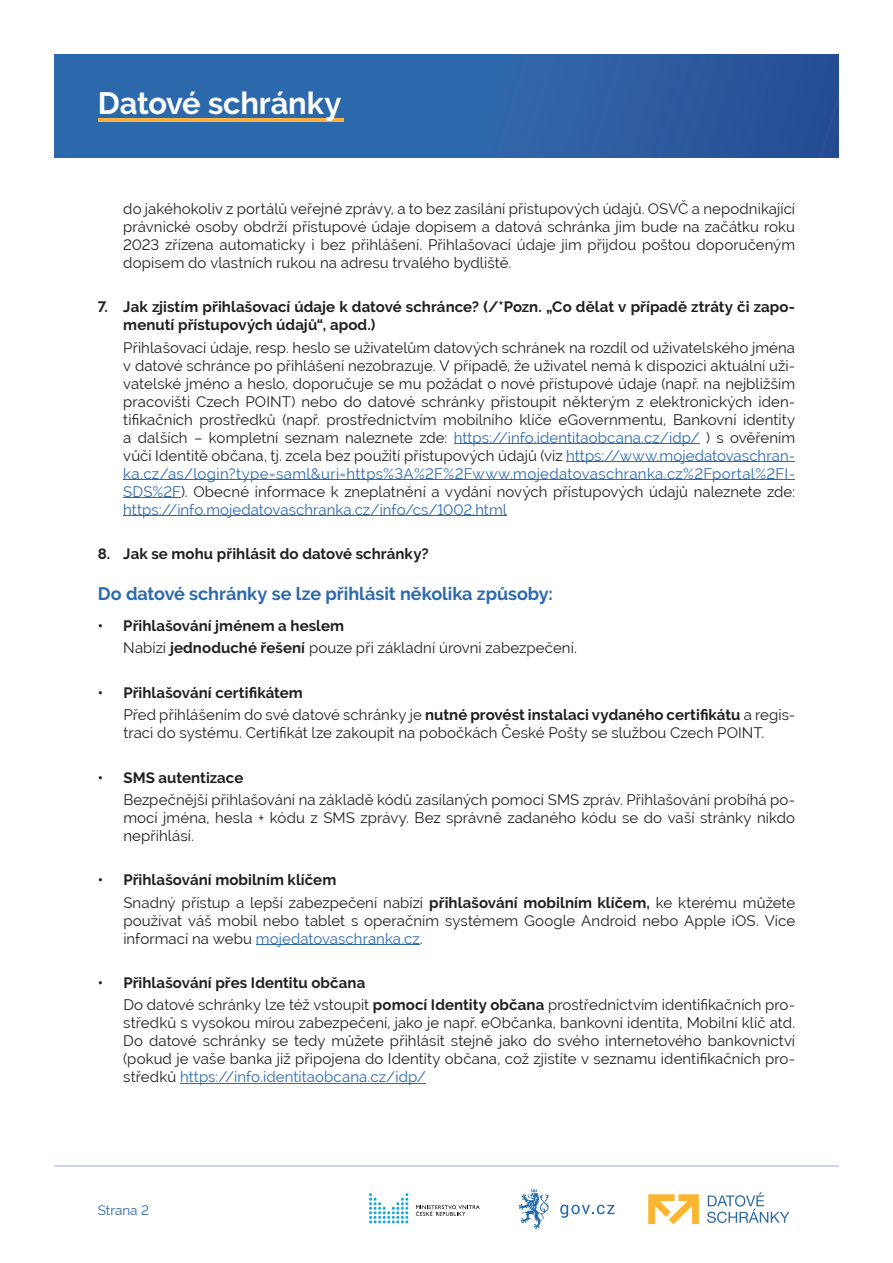
<style>
.page{position:relative;width:893px;height:1263px;background:#fff}
.page>*{position:absolute;margin:0;border:0;box-sizing:border-box;transform-origin:0 0}
.t1{font:700 30.75px "Raleway";letter-spacing:-.005em;color:#fff}
.t2{font:700 18px "Raleway";color:#2c69ac}
.t3{font:15px/18px "Raleway";letter-spacing:.005em;color:#231f20;text-align:justify}
.t4{font:700 15px/22.2px "Raleway";letter-spacing:.005em;color:#231f20}
.t5{font:13.5px "Raleway";color:#2c69ac}
.s1{color:#2c69ac}
.s2{font-weight:400}
.s3{font-weight:700}
</style>
<div class="page">
<svg style="left:707px;top:1192px;width:82px;height:31px"></svg>
<svg style="left:648px;top:1194px;width:51px;height:30px"></svg>
<svg style="left:519px;top:1189px;width:30px;height:40px"></svg>
<svg style="left:560px;top:1205px;width:55px;height:13px"></svg>
<svg style="left:416px;top:1205px;width:64px;height:11px"></svg>
<svg style="left:369px;top:1193px;width:39px;height:30px"></svg>
<hr style="left:54px;top:1165px;width:785px;height:1px;background:#cfd4e9">
<div style="left:54px;top:54px;width:785px;height:103px;background:linear-gradient(to right,#3171b0,#2a559a)"></div>
<hr style="left:98px;top:119px;width:246px;height:3px;background:#fbb03f">
<hr style="left:454px;top:443px;width:246px;height:1px;background:#2c69ac">
<hr style="left:566px;top:461px;width:229px;height:1px;background:#2c69ac">
<hr style="left:123px;top:479px;width:672px;height:1px;background:#2c69ac">
<hr style="left:123px;top:497px;width:58px;height:1px;background:#2c69ac">
<hr style="left:123px;top:515px;width:384px;height:1px;background:#2c69ac">
<hr style="left:256px;top:944px;width:164px;height:1px;background:#2c69ac">
<hr style="left:180px;top:1083px;width:246px;height:1px;background:#2c69ac">
<h1 class="t1" style="left:98px;top:86px;width:245px">Datové schránky</h1>
<p class="t3" style="left:123px;top:200px;width:673px">do jakéhokoliv z portálů veřejné zprávy, a to bez zasílání přístupových údajů. OSVČ a nepodnikající právnické osoby obdrží přístupové údaje dopisem a datová schránka jim bude na začátku roku 2023 zřízena automaticky i bez přihlášení. Přihlašovací údaje jim přijdou poštou doporučeným dopisem do vlastních rukou na adresu trvalého bydliště.</p>
<p class="t4" style="left:123px;top:298px;width:673px;line-height:18px;text-indent:-26px">7. Jak zjistím přihlašovací údaje k datové schránce? (/*Pozn. „Co dělat v případě ztráty či zapo&shy;menutí přístupových údajů“, apod.)</p>
<p class="t3" style="left:123px;top:338px;width:673px">Přihlašovací údaje, resp. heslo se uživatelům datových schránek na rozdíl od uživatelského jména v datové schránce po přihlášení nezobrazuje. V případě, že uživatel nemá k dispozici aktuální uži&shy;vatelské jméno a heslo, doporučuje se mu požádat o nové přístupové údaje (např. na nejbližším pracovišti Czech POINT) nebo do datové schránky přistoupit některým z elektronických iden&shy;tifikačních prostředků (např. prostřednictvím mobilního klíče eGovernmentu, Bankovní identity a dalších – kompletní seznam naleznete zde: <span class="s1">https://info.identitaobcana.cz/idp/</span> ) s ověřením vůči Identitě občana, tj. zcela bez použití přístupových údajů (viz <span class="s1">https://www.mojedatovaschran&shy;ka.cz/as/login?type=saml&amp;uri=https%3A%2F%2Fwww.mojedatovaschranka.cz%2Fportal%2FI-SDS%2F</span>). Obecné informace k zneplatnění a vydání nových přístupových údajů naleznete zde: <span class="s1">https://info.mojedatovaschranka.cz/info/cs/1002.html</span></p>
<p class="t4" style="left:98px;top:543px;width:332px">8. Jak se mohu přihlásit do datové schránky?</p>
<p class="t2" style="left:98px;top:584px;width:457px">Do datové schránky se lze přihlásit několika způsoby:</p>
<p class="t4" style="left:123px;top:615px;width:455px;text-indent:-26px">• Přihlašování jménem a heslem<br><span class="s2">Nabízí</span> jednoduché řešení <span class="s2">pouze při základní úrovni zabezpečení.</span></p>
<p class="t4" style="left:123px;top:681px;width:673px;text-indent:-26px">• Přihlašování certifikátem<br><span class="s2">Před přihlášením do své datové schránky je</span> nutné provést instalaci vydaného certifikátu <span class="s2">a regis-</span></p>
<p class="t3" style="left:123px;top:724px;width:643px">traci do systému. Certifikát lze zakoupit na pobočkách České Pošty se službou Czech POINT.</p>
<p class="t4" style="left:98px;top:766px;width:147px">• SMS autentizace</p>
<p class="t3" style="left:123px;top:790px;width:673px">Bezpečnější přihlašování na základě kódů zasílaných pomocí SMS zpráv. Přihlašování probíhá po&shy;mocí jména, hesla + kódu z SMS zprávy. Bez správně zadaného kódu se do vaší stránky nikdo nepřihlásí.</p>
<p class="t4" style="left:123px;top:869px;width:673px;text-indent:-26px">• Přihlašování mobilním klíčem<br><span class="s2">Snadný přístup a lepší zabezpečení nabízí</span> přihlašování mobilním klíčem, <span class="s2">ke kterému můžete</span></p>
<p class="t3" style="left:123px;top:911px;width:673px">používat váš mobil nebo tablet s operačním systémem Google Android nebo Apple iOS. Více informací na webu <span class="s1">mojedatovaschranka.cz</span>.</p>
<p class="t3" style="left:123px;top:972px;width:673px;line-height:22.2px;text-indent:-26px"><span class="s3">• Přihlašování přes Identitu občana<br></span>Do datové schránky lze též vstoupit <span class="s3">pomocí Identity občana</span> prostřednictvím identifikačních pro-</p>
<p class="t3" style="left:123px;top:1014px;width:673px">středků s vysokou mírou zabezpečení, jako je např. eObčanka, bankovní identita, Mobilní klíč atd.<br>Do datové schránky se tedy můžete přihlásit stejně jako do svého internetového bankovnictví (pokud je vaše banka již připojena do Identity občana, což zjistíte v seznamu identifikačních pro&shy;středků <span class="s1">https://info.identitaobcana.cz/idp/</span></p>
<p class="t5" style="left:98px;top:1202px;width:53px">Strana 2</p>
</div>
